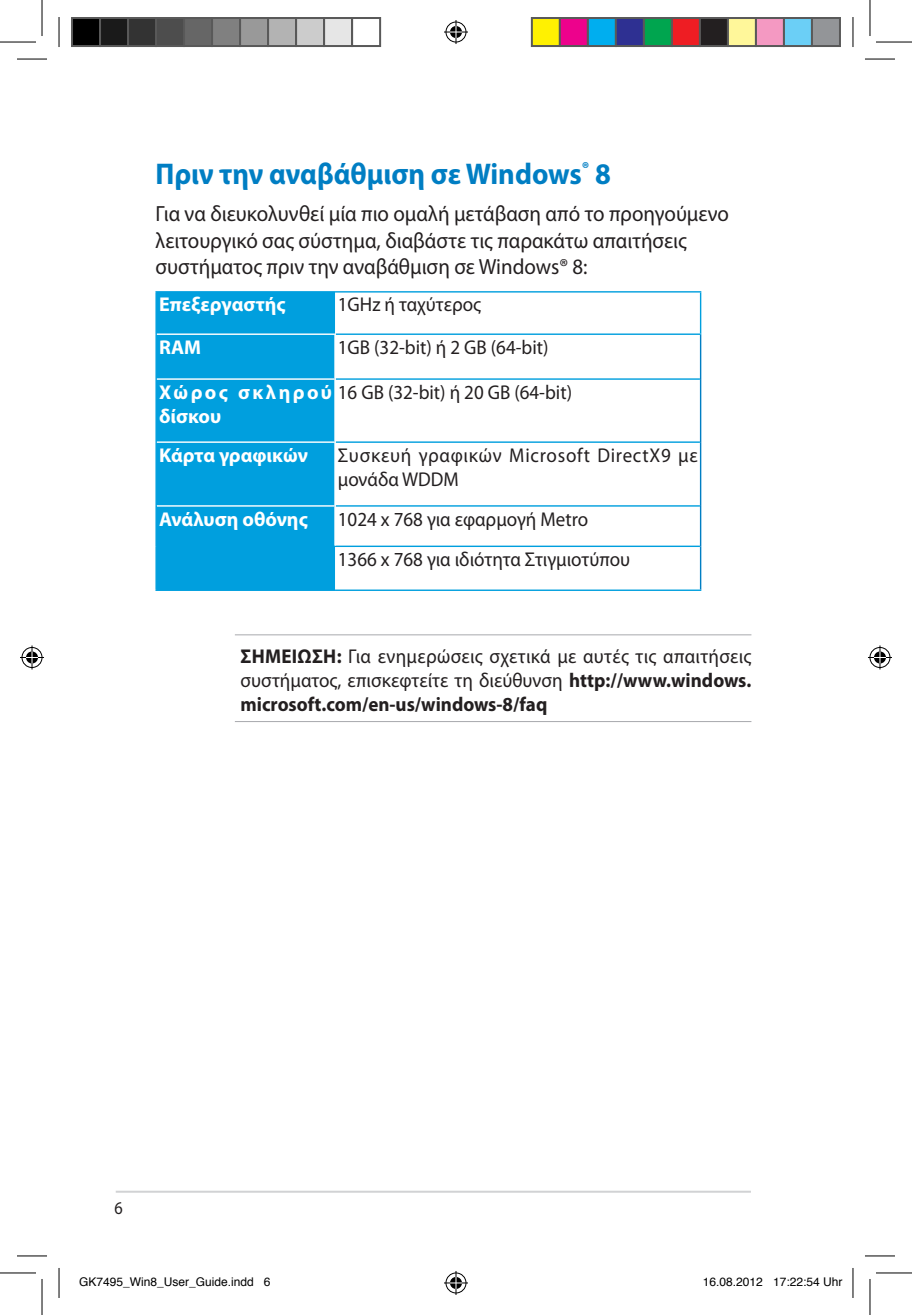
<style>
.page{position:relative;width:912px;height:1315px;background:#fff}
.page>*{position:absolute;margin:0;border:0;box-sizing:border-box;transform-origin:0 0}
.Heading_1{font:700 30px "Myriad Pro";color:#007ec3;scale:.95 1}
.Body_Text{font:22px/26.4px "Myriad Pro";color:#231f20;scale:.95 1}
.Message{font:20px/24px "Myriad Pro";color:#231f20;text-align:justify;scale:.95 1}
.Table_Body_Text{font:20px "Myriad Pro";color:#231f20;scale:.95 1}
.Table_Body_Text-2{font:20px/24px "Myriad Pro";letter-spacing:.04em;color:#231f20;scale:.95 1}
.Table_Header{font:20px/24px "Myriad Pro";color:#231f20;scale:.95 1}
.Table_Header-2{font:700 20px "Myriad Pro";color:#fff}
.t1{font:12px "Helvetica";color:#000}
.s1{font-weight:700;color:#fff}
.s2{font-weight:700}
</style>
<div class="page">
<hr style="left:116px;top:1190px;width:635px;height:2px;background:#d1d2d4">
<hr style="left:235px;top:634px;width:516px;height:1px;background:#a8a9ad">
<hr style="left:235px;top:721px;width:516px;height:1px;background:#a8a9ad">
<div style="left:157px;top:292px;width:178px;height:297px;background:#009fde"></div>
<hr style="left:155px;top:589px;width:180px;height:2px;background:#009fde">
<hr style="left:335px;top:589px;width:366px;height:2px;background:#009fde">
<hr style="left:700px;top:335px;width:1px;height:44px;background:#007ec3">
<hr style="left:700px;top:379px;width:1px;height:63px;background:#007ec3">
<hr style="left:700px;top:442px;width:1px;height:64px;background:#007ec3">
<hr style="left:700px;top:506px;width:1px;height:40px;background:#007ec3">
<hr style="left:336px;top:378px;width:364px;height:2px;background:#009fde">
<hr style="left:336px;top:441px;width:364px;height:2px;background:#009fde">
<hr style="left:336px;top:505px;width:364px;height:1px;background:#009fde">
<hr style="left:335px;top:291px;width:366px;height:1px;background:#009fde">
<hr style="left:700px;top:292px;width:1px;height:41px;background:#009fde">
<hr style="left:336px;top:333px;width:365px;height:2px;background:#009fde">
<hr style="left:334px;top:545px;width:366px;height:2px;background:#009fde">
<hr style="left:700px;top:546px;width:1px;height:43px;background:#007ec3">
<hr style="left:155px;top:334px;width:2px;height:45px;background:#009fde">
<hr style="left:155px;top:379px;width:2px;height:63px;background:#009fde">
<hr style="left:155px;top:442px;width:2px;height:64px;background:#009fde">
<hr style="left:334px;top:335px;width:2px;height:43px;background:#fff">
<hr style="left:157px;top:378px;width:179px;height:2px;background:#fff">
<hr style="left:334px;top:380px;width:2px;height:61px;background:#fff">
<hr style="left:157px;top:441px;width:179px;height:2px;background:#fff">
<hr style="left:334px;top:443px;width:2px;height:62px;background:#fff">
<hr style="left:157px;top:505px;width:179px;height:1px;background:#fff">
<hr style="left:334px;top:506px;width:2px;height:39px;background:#fff">
<hr style="left:155px;top:506px;width:2px;height:40px;background:#009fde">
<hr style="left:155px;top:546px;width:2px;height:43px;background:#009fde">
<hr style="left:155px;top:291px;width:180px;height:1px;background:#009fde">
<hr style="left:155px;top:292px;width:2px;height:42px;background:#009fde">
<hr style="left:157px;top:333px;width:179px;height:2px;background:#fff">
<hr style="left:17px;top:59px;width:30px;height:1px;background:#000">
<hr style="left:865px;top:59px;width:30px;height:1px;background:#000">
<hr style="left:17px;top:1255px;width:30px;height:1px;background:#000">
<hr style="left:865px;top:1255px;width:30px;height:1px;background:#000">
<hr style="left:59px;top:17px;width:1px;height:30px;background:#000">
<hr style="left:59px;top:1267px;width:1px;height:30px;background:#000">
<hr style="left:852px;top:17px;width:1px;height:30px;background:#000">
<hr style="left:852px;top:1267px;width:1px;height:30px;background:#000">
<hr style="left:0;top:42px;width:36px;height:1px;background:#000">
<hr style="left:876px;top:42px;width:36px;height:1px;background:#000">
<hr style="left:0;top:1272px;width:36px;height:1px;background:#000">
<hr style="left:876px;top:1272px;width:36px;height:1px;background:#000">
<hr style="left:42px;top:0;width:1px;height:36px;background:#000">
<hr style="left:42px;top:1278px;width:1px;height:36px;background:#000">
<hr style="left:869px;top:0;width:1px;height:36px;background:#000">
<hr style="left:869px;top:1278px;width:1px;height:36px;background:#000">
<svg style="left:444px;top:20px;width:24px;height:24px"></svg>
<svg style="left:444px;top:1271px;width:24px;height:23px"></svg>
<svg style="left:20px;top:645px;width:24px;height:24px"></svg>
<svg style="left:868px;top:645px;width:24px;height:24px"></svg>
<div style="left:72px;top:18px;width:28px;height:28px;background:#000"></div>
<div style="left:71px;top:17px;width:30px;height:30px;border:2px solid #595959"></div>
<div style="left:100px;top:18px;width:28px;height:28px;background:#1a1a1a"></div>
<div style="left:99px;top:17px;width:30px;height:30px;border:2px solid #595959"></div>
<div style="left:128px;top:18px;width:28px;height:28px;background:#333"></div>
<div style="left:127px;top:17px;width:30px;height:30px;border:2px solid #595959"></div>
<div style="left:156px;top:18px;width:28px;height:28px;background:#4d4d4d"></div>
<div style="left:155px;top:17px;width:30px;height:30px;border:2px solid #595959"></div>
<div style="left:184px;top:18px;width:28px;height:28px;background:#666"></div>
<div style="left:183px;top:17px;width:30px;height:30px;border:2px solid #595959"></div>
<div style="left:212px;top:18px;width:28px;height:28px;background:#808080"></div>
<div style="left:211px;top:17px;width:30px;height:30px;border:2px solid #595959"></div>
<div style="left:240px;top:18px;width:28px;height:28px;background:#999"></div>
<div style="left:239px;top:17px;width:30px;height:30px;border:2px solid #595959"></div>
<div style="left:268px;top:18px;width:28px;height:28px;background:#b3b3b3"></div>
<div style="left:267px;top:17px;width:30px;height:30px;border:2px solid #595959"></div>
<div style="left:296px;top:18px;width:28px;height:28px;background:#ccc"></div>
<div style="left:295px;top:17px;width:30px;height:30px;border:2px solid #595959"></div>
<div style="left:324px;top:18px;width:28px;height:28px;background:#e6e6e6"></div>
<div style="left:323px;top:17px;width:30px;height:30px;border:2px solid #595959"></div>
<div style="left:351px;top:17px;width:30px;height:30px;border:2px solid #595959"></div>
<div style="left:532px;top:18px;width:28px;height:28px;background:#fff101"></div>
<div style="left:531px;top:17px;width:30px;height:30px;border:2px solid #595959"></div>
<div style="left:560px;top:18px;width:28px;height:28px;background:#ed028c"></div>
<div style="left:559px;top:17px;width:30px;height:30px;border:2px solid #595959"></div>
<div style="left:588px;top:18px;width:28px;height:28px;background:#00aeef"></div>
<div style="left:587px;top:17px;width:30px;height:30px;border:2px solid #595959"></div>
<div style="left:616px;top:18px;width:28px;height:28px;background:#2e3092"></div>
<div style="left:615px;top:17px;width:30px;height:30px;border:2px solid #595959"></div>
<div style="left:644px;top:18px;width:28px;height:28px;background:#00a54f"></div>
<div style="left:643px;top:17px;width:30px;height:30px;border:2px solid #595959"></div>
<div style="left:672px;top:18px;width:28px;height:28px;background:#ee1d23"></div>
<div style="left:671px;top:17px;width:30px;height:30px;border:2px solid #595959"></div>
<div style="left:700px;top:18px;width:28px;height:28px;background:#231f20"></div>
<div style="left:699px;top:17px;width:30px;height:30px;border:2px solid #595959"></div>
<div style="left:728px;top:18px;width:28px;height:28px;background:#fff79a"></div>
<div style="left:727px;top:17px;width:30px;height:30px;border:2px solid #595959"></div>
<div style="left:756px;top:18px;width:28px;height:28px;background:#f499c2"></div>
<div style="left:755px;top:17px;width:30px;height:30px;border:2px solid #595959"></div>
<div style="left:784px;top:18px;width:28px;height:28px;background:#6bcff6"></div>
<div style="left:783px;top:17px;width:30px;height:30px;border:2px solid #595959"></div>
<div style="left:812px;top:18px;width:28px;height:28px;background:#939598"></div>
<div style="left:811px;top:17px;width:30px;height:30px;border:2px solid #595959"></div>
<p class="Heading_1" style="left:155px;top:154px;width:481px">Πριν την αναβάθμιση σε Windows<sup>®</sup> 8</p>
<p class="Body_Text" style="left:155px;top:200px;width:605px">Για να διευκολυνθεί μία πιο ομαλή μετάβαση από το προηγούμενο λειτουργικό σας σύστημα, διαβάστε τις παρακάτω απαιτήσεις συστήματος πριν την αναβάθμιση σε Windows® 8:</p>
<p class="Table_Header-2" style="left:159px;top:291px;width:128px">Επεξεργαστής</p>
<p class="Table_Body_Text" style="left:338px;top:292px;width:152px">1GHz ή ταχύτερος</p>
<p class="Table_Header-2" style="left:159px;top:334px;width:44px">RAM</p>
<p class="Table_Body_Text" style="left:338px;top:335px;width:223px">1GB (32-bit) ή 2 GB (64-bit)</p>
<p class="Table_Header" style="left:159px;top:379px;width:436px"><span class="s1">Χ ώ ρ ο ς σ κ λ η ρ ο ύ</span> 16 GB (32-bit) ή 20 GB (64-bit) <span class="s1">δίσκου</span></p>
<p class="Table_Header-2" style="left:159px;top:442px;width:151px">Κάρτα γραφικών</p>
<p class="Table_Body_Text-2" style="left:338px;top:442px;width:380px">Συσκευή γραφικών Microsoft DirectX9 με μονάδα WDDM</p>
<p class="Table_Header-2" style="left:159px;top:505px;width:150px">Ανάλυση οθόνης</p>
<p class="Table_Body_Text" style="left:338px;top:506px;width:265px">1024 x 768 για εφαρμογή Metro</p>
<p class="Table_Body_Text" style="left:338px;top:547px;width:309px">1366 x 768 για ιδιότητα Στιγμιοτύπου</p>
<p class="Message" style="left:240px;top:643px;width:539px"><span class="s2">ΣΗΜΕΙΩΣΗ:</span> Για ενημερώσεις σχετικά με αυτές τις απαιτήσεις συστήματος, επισκεφτείτε τη διεύθυνση <span class="s2">http://www.windows. microsoft.com/en-us/windows-8/faq</span></p>
<p class="t1" style="left:79px;top:1271px;width:193px">GK7495_Win8_User_Guide.indd 6</p>
<p class="t1" style="left:703px;top:1271px;width:141px">16.08.2012 17:22:54 Uhr</p>
</div>
